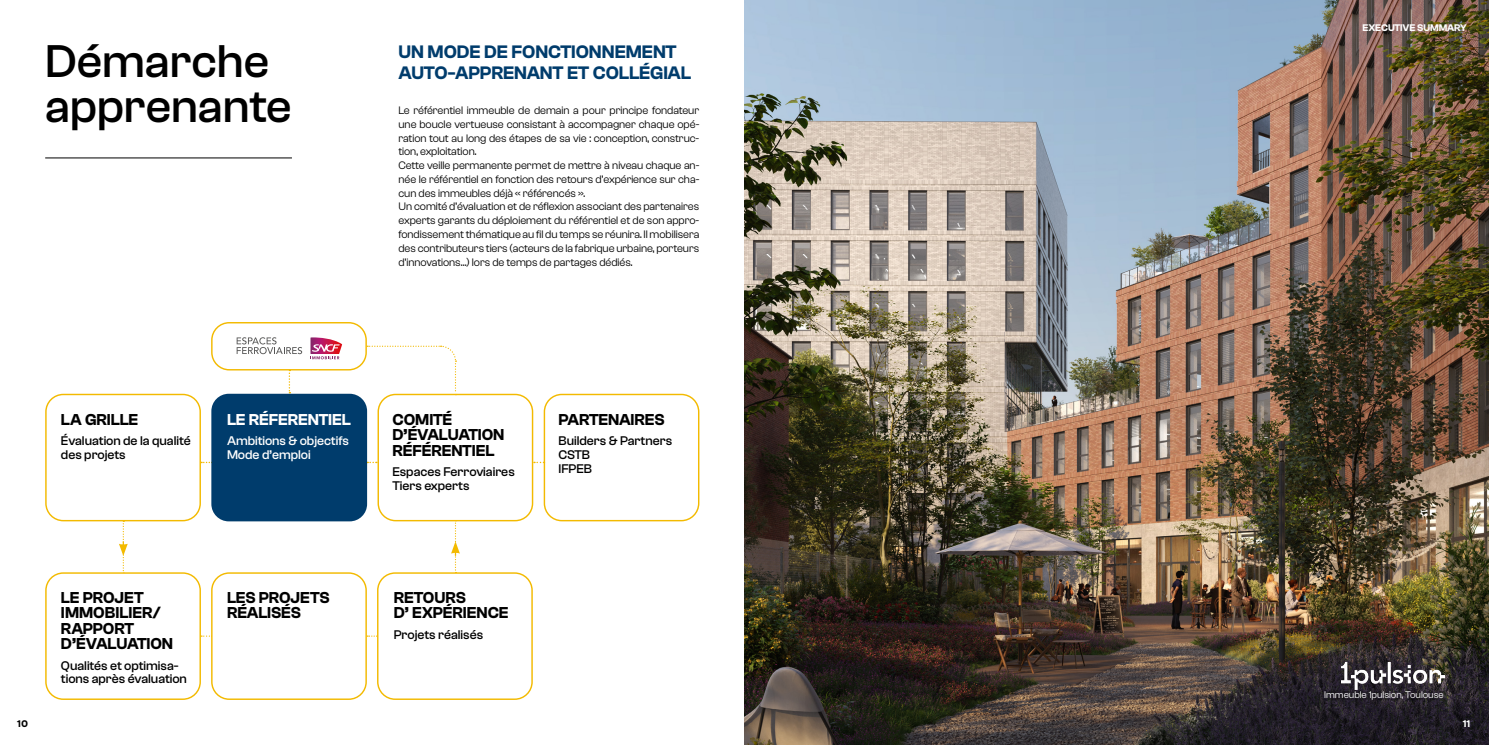
<style>
.page{position:relative;width:1489px;height:745px;background:#fff}
.page>*{position:absolute;margin:0;border:0;box-sizing:border-box;transform-origin:0 0}
.t1{font:500 47.5px/45px "Clash Grotesk";letter-spacing:-.005em;color:#000}
.t2{font:600 18.75px/21.2px "Clash Grotesk";letter-spacing:-.005em;color:#003c6c}
.t3{font:600 16.38px/15.6px "Clash Grotesk";letter-spacing:-.01em;color:#000}
.t4{font:600 16.38px "Clash Grotesk";letter-spacing:-.005em;color:#fff}
.t5{font:500 13px/13.6px "Clash Grotesk";letter-spacing:-.005em;color:#000}
.t6{font:500 13px/13.6px "Clash Grotesk";letter-spacing:-.005em;color:#fff}
.t7{font:11.25px/13.8px "Clash Grotesk";letter-spacing:-.005em;color:#000}
.t8{font:10px "Clash Grotesk";letter-spacing:-.005em;color:#fff}
.t9{font:600 10px "Clash Grotesk";letter-spacing:-.015em;color:#fff}
.t10{font:600 10px "Clash Grotesk";color:#000}
</style>
<div class="page">
<svg style="left:289px;top:370px;width:1px;height:23px"></svg>
<svg style="left:367px;top:345px;width:90px;height:47px"></svg>
<svg style="left:534px;top:461px;width:9px;height:2px"></svg>
<svg style="left:201px;top:461px;width:9px;height:2px"></svg>
<svg style="left:367px;top:461px;width:10px;height:2px"></svg>
<svg style="left:119px;top:521px;width:9px;height:51px"></svg>
<svg style="left:451px;top:521px;width:9px;height:50px"></svg>
<div style="left:45px;top:572px;width:156px;height:127px;border:1px solid #f3ba00;border-radius:17px"></div>
<div style="left:211px;top:572px;width:156px;height:127px;border:1px solid #f3ba00;border-radius:17px"></div>
<div style="left:377px;top:572px;width:156px;height:127px;border:1px solid #f3ba00;border-radius:17px"></div>
<img style="left:744px;top:0;width:744px;height:744px">
<div style="left:45px;top:393px;width:156px;height:128px;border:1px solid #f3ba00;border-radius:17px"></div>
<div style="left:211px;top:393px;width:156px;height:128px;background:#003c6c;border-radius:17px"></div>
<div style="left:377px;top:393px;width:156px;height:128px;border:1px solid #f3ba00;border-radius:17px"></div>
<div style="left:543px;top:393px;width:156px;height:128px;border:1px solid #f3ba00;border-radius:17px"></div>
<div style="left:211px;top:322px;width:156px;height:48px;border:1px solid #f3ba00;border-radius:17px"></div>
<svg style="left:237px;top:337px;width:65px;height:17px"></svg>
<svg style="left:310px;top:337px;width:32px;height:22px"></svg>
<svg style="left:1323px;top:690px;width:120px;height:9px"></svg>
<img style="left:1341px;top:662px;width:102px;height:26px">
<hr style="left:45px;top:157px;width:247px;height:1px;background:#000">
<h1 class="t1" style="left:45px;top:38px;width:248px">Démarche apprenante</h1>
<h2 class="t2" style="left:398px;top:41px;width:294px">UN MODE DE FONCTIONNEMENT<br>AUTO-APPRENANT ET COLLÉGIAL</h2>
<p class="t7" style="left:398px;top:103px;width:302px">Le référentiel immeuble de demain a pour principe fondateur une boucle vertueuse consistant à accompagner chaque opé&shy;ration tout au long des étapes de sa vie : conception, construc&shy;tion, exploitation.<br>Cette veille permanente permet de mettre à niveau chaque an&shy;née le référentiel en fonction des retours d’expérience sur cha&shy;cun des immeubles déjà « référencés ».<br>Un comité d’évaluation et de réflexion associant des partenaires experts garants du déploiement du référentiel et de son appro&shy;fondissement thématique au fil du temps se réunira. Il mobilisera des contributeurs tiers (acteurs de la fabrique urbaine, porteurs d’innovations…) lors de temps de partages dédiés.</p>
<h3 class="t3" style="left:61px;top:411px;width:79px">LA GRILLE</h3>
<p class="t5" style="left:61px;top:434px;width:131px">Évaluation de la qualité des projets</p>
<h3 class="t4" style="left:227px;top:410px;width:125px">LE RÉFERENTIEL</h3>
<p class="t6" style="left:227px;top:434px;width:123px">Ambitions &amp; objectifs<br>Mode d’emploi</p>
<h3 class="t3" style="left:392px;top:411px;width:114px">COMITÉ<br>D’ÉVALUATION<br>RÉFÉRENTIEL</h3>
<p class="t5" style="left:392px;top:465px;width:124px">Espaces Ferroviaires<br>Tiers experts</p>
<p class="t10" style="left:17px;top:717px;width:12px">10</p>
<h3 class="t3" style="left:61px;top:589px;width:114px">LE PROJET<br>IMMOBILIER/<br>RAPPORT<br>D’ÉVALUATION</h3>
<h3 class="t3" style="left:227px;top:589px;width:104px">LES PROJETS<br>RÉALISÉS</h3>
<h3 class="t3" style="left:394px;top:589px;width:116px">RETOURS<br>D’ EXPÉRIENCE</h3>
<p class="t5" style="left:394px;top:627px;width:91px">Projets réalisés</p>
<p class="t5" style="left:61px;top:658px;width:127px">Qualités et optimisa&shy;tions après évaluation</p>
<h3 class="t3" style="left:558px;top:411px;width:107px">PARTENAIRES</h3>
<p class="t5" style="left:558px;top:434px;width:115px">Builders &amp; Partners<br>CSTB<br>IFPEB</p>
<p class="t9" style="left:1362px;top:22px;width:106px">EXECUTIVE SUMMARY</p>
<p class="t8" style="left:1323px;top:688px;width:121px">Immeuble 1pulsion, Toulouse</p>
<p class="t9" style="left:1462px;top:717px;width:9px">11</p>
</div>
